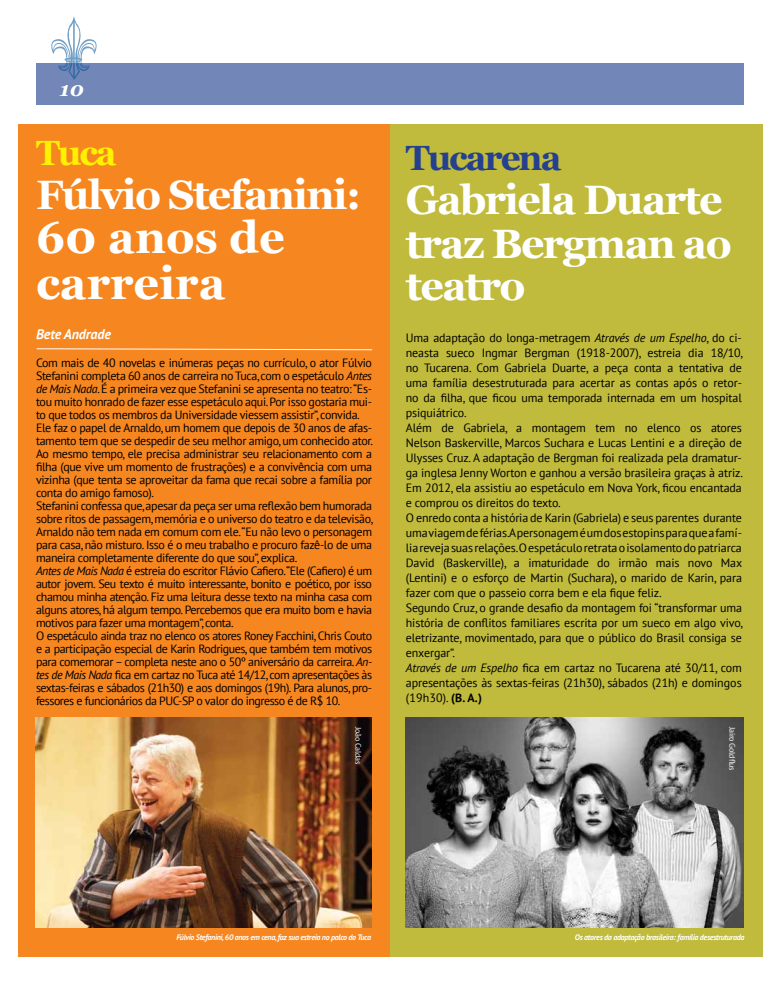
<style>
.page{position:relative;width:780px;height:993px;background:#fff}
.page>*{position:absolute;margin:0;border:0;box-sizing:border-box;transform-origin:0 0}
.t1{font:700 45px/46px "Georgia";color:#fff}
.t2{font:700 41px/44px "Georgia";letter-spacing:-.04em;color:#fff}
.t3{font:700 40.6px "Georgia";letter-spacing:-.04em;color:#fff}
.t4{font:700 35px "Georgia";letter-spacing:-.06em;color:#25408f}
.t5{font:700 35px "Georgia";color:#fff200}
.t6{font:italic 700 20px "Georgia";color:#fff}
.t7{font:italic 700 14px "PT Sans";letter-spacing:-.01em;color:#fff}
.t8{font:12px/13px "PT Sans";letter-spacing:-.03em;color:#000}
.t9{font:12px/15px "PT Sans";letter-spacing:-.01em;color:#000}
.t10{font:italic 700 8px "PT Sans";letter-spacing:-.04em;color:#fff}
.t11{font:8px "PT Sans";letter-spacing:-.02em;color:#fff}
.s1{font-style:italic}
.s2{font-weight:700}
</style>
<div class="page">
<div style="left:18px;top:124px;width:372px;height:832px;background:#f6861f"></div>
<div style="left:390px;top:124px;width:372px;height:832px;background:#c0bb3c"></div>
<div style="left:36px;top:63px;width:708px;height:41px;background:#7286b8"></div>
<svg style="left:51px;top:16px;width:46px;height:64px"></svg>
<img style="left:35px;top:717px;width:336px;height:210px">
<img style="left:405px;top:717px;width:339px;height:210px">
<svg style="left:36px;top:348px;width:337px;height:2px"></svg>
<h3 class="t6" style="left:60px;top:76px;width:25px">10</h3>
<h3 class="t5" style="left:36px;top:130px;width:82px">Tuca</h3>
<h2 class="t2" style="left:36px;top:172px;width:326px">Fúlvio Stefanini:</h2>
<h1 class="t1" style="left:36px;top:214px;width:250px">60 anos de carreira</h1>
<p class="t7" style="left:36px;top:324px;width:76px">Bete Andrade</p>
<p class="t8" style="left:36px;top:355px;width:338px">Com mais de 40 novelas e inúmeras peças no currículo, o ator Fúlvio Stefanini completa 60 anos de carreira no Tuca, com o espetáculo <span class="s1">Antes de Mais Nada</span>. É a primeira vez que Stefanini se apresenta no teatro: “Es&shy;tou muito honrado de fazer esse espetáculo aqui. Por isso gostaria mui&shy;to que todos os membros da Universidade viessem assistir”, convida.<br>Ele faz o papel de Arnaldo, um homem que depois de 30 anos de afas&shy;tamento tem que se despedir de seu melhor amigo, um conhecido ator.<br>Ao mesmo tempo, ele precisa administrar seu relacionamento com a filha (que vive um momento de frustrações) e a convivência com uma vizinha (que tenta se aproveitar da fama que recai sobre a família por conta do amigo famoso).<br>Stefanini confessa que, apesar da peça ser uma reflexão bem humorada sobre ritos de passagem, memória e o universo do teatro e da televisão, Arnaldo não tem nada em comum com ele.“Eu não levo o personagem para casa, não misturo. Isso é o meu trabalho e procuro fazê-lo de uma maneira completamente diferente do que sou”, explica.<br><span class="s1">Antes de Mais Nada</span> é estreia do escritor Flávio Cafiero.“Ele (Cafiero) é um autor jovem. Seu texto é muito interessante, bonito e poético, por isso chamou minha atenção. Fiz uma leitura desse texto na minha casa com alguns atores, há algum tempo. Percebemos que era muito bom e havia motivos para fazer uma montagem”, conta.<br>O espetáculo ainda traz no elenco os atores Roney Facchini, Chris Couto e a participação especial de Karin Rodrigues, que também tem motivos para comemorar – completa neste ano o 50º aniversário da carreira. <span class="s1">An&shy;tes de Mais Nada</span> fica em cartaz no Tuca até 14/12, com apresentações às sextas-feiras e sábados (21h30) e aos domingos (19h). Para alunos, pro&shy;fessores e funcionários da PUC-SP o valor do ingresso é de R$ 10.</p>
<h3 class="t4" style="left:406px;top:135px;width:157px">Tucarena</h3>
<h2 class="t2" style="left:406px;top:177px;width:327px">Gabriela Duarte traz Bergman ao</h2>
<h3 class="t3" style="left:406px;top:259px;width:121px">teatro</h3>
<p class="t9" style="left:406px;top:329px;width:338px">Uma adaptação do longa-metragem <span class="s1">Através de um Espelho</span>, do ci&shy;neasta sueco Ingmar Bergman (1918-2007), estreia dia 18/10, no Tucarena. Com Gabriela Duarte, a peça conta a tentativa de uma família desestruturada para acertar as contas após o retor&shy;no da filha, que ficou uma temporada internada em um hospital psiquiátrico.<br>Além de Gabriela, a montagem tem no elenco os atores Nelson Baskerville, Marcos Suchara e Lucas Lentini e a direção de Ulysses Cruz. A adaptação de Bergman foi realizada pela dramatur&shy;ga inglesa Jenny Worton e ganhou a versão brasileira graças à atriz.<br>Em 2012, ela assistiu ao espetáculo em Nova York, ficou encantada e comprou os direitos do texto.<br>O enredo conta a história de Karin (Gabriela) e seus parentes durante uma viagem de férias.A personagem é um dos estopins para que a famí&shy;lia reveja suas relações.O espetáculo retrata o isolamento do patriarca David (Baskerville), a imaturidade do irmão mais novo Max (Lentini) e o esforço de Martin (Suchara), o marido de Karin, para fazer com que o passeio corra bem e ela fique feliz.<br>Segundo Cruz, o grande desafio da montagem foi “transformar uma história de conflitos familiares escrita por um sueco em algo vivo, eletrizante, movimentado, para que o público do Brasil consiga se enxergar”.<br><span class="s1">Através de um Espelho</span> fica em cartaz no Tucarena até 30/11, com apresentações às sextas-feiras (21h30), sábados (21h) e domingos (19h30). <span class="s2">(B. A.)</span></p>
<p class="t11" style="left:363px;top:726px;width:39px;rotate:90deg">João Caldas</p>
<p class="t11" style="left:737px;top:726px;width:45px;rotate:90deg">Jairo Goldflus</p>
<p class="t10" style="left:176px;top:931px;width:196px">Fúlvio Stefanini, 60 anos em cena, faz sua estreia no palco do Tuca</p>
<p class="t10" style="left:575px;top:931px;width:171px">Os atores da adaptação brasileira: família desestruturada</p>
</div>
